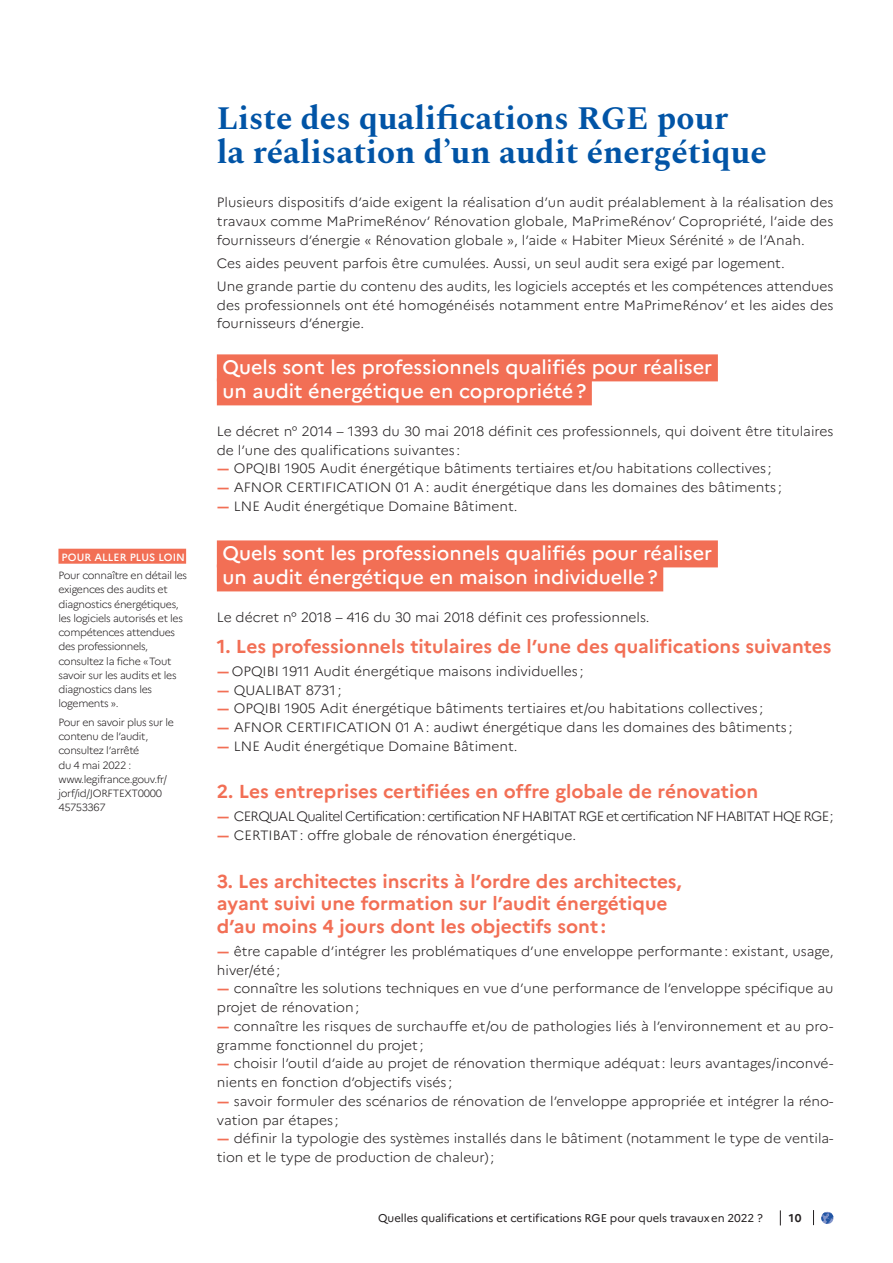
<style>
.page{position:relative;width:893px;height:1263px;background:#fff}
.page>*{position:absolute;margin:0;border:0;box-sizing:border-box;transform-origin:0 0}
.INT_-_TITRE_01{font:700 33px/34.5px "Spectral";color:#0154a6}
.INT_-_Inter_01{font:500 19.5px/24px "Marianne";color:#fff}
.INT_-_Inter_02{font:700 18.75px/22.5px "Marianne";color:#f26f55}
.INT_-_Courant{font:300 13.5px/18.8px "Marianne";color:#231f20}
.INT_-_Courant-2{font:300 13.5px "Marianne";letter-spacing:-.05em;color:#231f20}
.t1{font:11.25px "Marianne";letter-spacing:-.005em;color:#231f20}
.t2{font:700 11.25px "Marianne";color:#231f20}
.INT_-_En_savoir_plus{font:300 10.5px/14.2px "Marianne";letter-spacing:-.03em;color:#231f20}
.BON_A_SAVOIR_-_carto{font:500 10.5px "Marianne";letter-spacing:.01em;color:#fff}
.s1{font-weight:700;color:#f26f55}
</style>
<div class="page">
<svg style="left:780px;top:1210px;width:1px;height:15px"></svg>
<svg style="left:813px;top:1210px;width:1px;height:15px"></svg>
<svg style="left:821px;top:1212px;width:12px;height:12px"></svg>
<div style="left:217px;top:354px;width:501px;height:27px;background:#f26f55"></div>
<div style="left:217px;top:378px;width:375px;height:27px;background:#f26f55"></div>
<div style="left:217px;top:540px;width:501px;height:27px;background:#f26f55"></div>
<div style="left:217px;top:564px;width:446px;height:27px;background:#f26f55"></div>
<div style="left:58px;top:549px;width:128px;height:15px;background:#f26f55"></div>
<p class="BON_A_SAVOIR_-_carto" style="left:61px;top:549px;width:125px">POUR ALLER PLUS LOIN</p>
<p class="INT_-_En_savoir_plus" style="left:58px;top:567px;width:130px">Pour connaître en détail les exigences des audits et diagnostics énergétiques, les logiciels autorisés et les compétences attendues des professionnels, consultez la fiche « Tout savoir sur les audits et les diagnostics dans les logements ».</p>
<p class="INT_-_En_savoir_plus" style="left:58px;top:714px;width:117px">Pour en savoir plus sur le contenu de l’audit, consultez l’arrêté<br>du 4 mai 2022 : www.legifrance.gouv.fr/ jorf/id/JORFTEXT0000<br>45753367</p>
<p class="INT_-_TITRE_01" style="left:217px;top:98px;width:551px">Liste des qualifications RGE pour<br>la réalisation d’un audit énergétique</p>
<p class="INT_-_Courant" style="left:217px;top:192px;width:618px;text-align:justify">Plusieurs dispositifs d’aide exigent la réalisation d’un audit préalablement à la réalisation des travaux comme MaPrimeRénov’ Rénovation globale, MaPrimeRénov’ Copropriété, l’aide des fournisseurs d’énergie « Rénovation globale », l’aide « Habiter Mieux Sérénité » de l’Anah.</p>
<p class="INT_-_Courant" style="left:217px;top:253px;width:570px">Ces aides peuvent parfois être cumulées. Aussi, un seul audit sera exigé par logement.</p>
<p class="INT_-_Courant" style="left:217px;top:276px;width:618px;text-align:justify">Une grande partie du contenu des audits, les logiciels acceptés et les compétences attendues des professionnels ont été homogénéisés notamment entre MaPrimeRénov’ et les aides des fournisseurs d’énergie.</p>
<p class="INT_-_Inter_01" style="left:222px;top:353px;width:491px">Quels sont les professionnels qualifiés pour réaliser un audit énergétique en copropriété ?</p>
<p class="INT_-_Courant" style="left:217px;top:420px;width:618px">Le décret n° 2014 – 1393 du 30 mai 2018 définit ces professionnels, qui doivent être titulaires de l’une des qualifications suivantes :</p>
<p class="INT_-_Courant" style="left:217px;top:458px;width:556px"><span class="s1">-</span>OPQIBI 1905 Audit énergétique bâtiments tertiaires et/ou habitations collectives ;</p>
<p class="INT_-_Courant" style="left:217px;top:477px;width:566px"><span class="s1">-</span>AFNOR CERTIFICATION 01 A : audit énergétique dans les domaines des bâtiments ;</p>
<p class="INT_-_Courant" style="left:217px;top:495px;width:302px"><span class="s1">-</span>LNE Audit énergétique Domaine Bâtiment.</p>
<p class="INT_-_Inter_01" style="left:222px;top:539px;width:491px">Quels sont les professionnels qualifiés pour réaliser un audit énergétique en maison individuelle ?</p>
<p class="INT_-_Courant" style="left:217px;top:607px;width:434px">Le décret n° 2018 – 416 du 30 mai 2018 définit ces professionnels.</p>
<p class="INT_-_Inter_02" style="left:217px;top:633px;width:616px">1. Les professionnels titulaires de l’une des qualifications suivantes</p>
<p class="INT_-_Courant" style="left:217px;top:661px;width:368px"><span class="s1">-</span>OPQIBI 1911 Audit énergétique maisons individuelles ;</p>
<p class="INT_-_Courant" style="left:217px;top:679px;width:126px"><span class="s1">-</span>QUALIBAT 8731 ;</p>
<p class="INT_-_Courant" style="left:217px;top:698px;width:548px"><span class="s1">-</span>OPQIBI 1905 Adit énergétique bâtiments tertiaires et/ou habitations collectives ;</p>
<p class="INT_-_Courant" style="left:217px;top:717px;width:577px"><span class="s1">-</span>AFNOR CERTIFICATION 01 A : audiwt énergétique dans les domaines des bâtiments ;</p>
<p class="INT_-_Courant" style="left:217px;top:736px;width:302px"><span class="s1">-</span>LNE Audit énergétique Domaine Bâtiment.</p>
<p class="INT_-_Inter_02" style="left:217px;top:779px;width:543px">2. Les entreprises certifiées en offre globale de rénovation</p>
<p class="INT_-_Courant-2" style="left:217px;top:806px;width:618px"><span class="s1">-</span>CERQUAL Qualitel Certification : certification NF HABITAT RGE et certification NF HABITAT HQE RGE ;</p>
<p class="INT_-_Courant" style="left:217px;top:825px;width:361px"><span class="s1">-</span>CERTIBAT : offre globale de rénovation énergétique.</p>
<p class="INT_-_Inter_02" style="left:217px;top:868px;width:466px">3. Les architectes inscrits à l’ordre des architectes, ayant suivi une formation sur l’audit énergétique d’au moins 4 jours dont les objectifs sont :</p>
<p class="INT_-_Courant" style="left:217px;top:941px;width:618px"><span class="s1">-</span>être capable d’intégrer les problématiques d’une enveloppe performante : existant, usage, hiver/été ;</p>
<p class="INT_-_Courant" style="left:217px;top:978px;width:618px"><span class="s1">-</span>connaître les solutions techniques en vue d’une performance de l’enveloppe spécifique au projet de rénovation ;</p>
<p class="INT_-_Courant" style="left:217px;top:1016px;width:618px"><span class="s1">-</span>connaître les risques de surchauffe et/ou de pathologies liés à l’environnement et au pro&shy;gramme fonctionnel du projet ;</p>
<p class="INT_-_Courant" style="left:217px;top:1053px;width:618px"><span class="s1">-</span>choisir l’outil d’aide au projet de rénovation thermique adéquat : leurs avantages/inconvé&shy;nients en fonction d’objectifs visés ;</p>
<p class="INT_-_Courant" style="left:217px;top:1091px;width:618px"><span class="s1">-</span>savoir formuler des scénarios de rénovation de l’enveloppe appropriée et intégrer la réno&shy;vation par étapes ;</p>
<p class="INT_-_Courant" style="left:217px;top:1128px;width:618px"><span class="s1">-</span>définir la typologie des systèmes installés dans le bâtiment (notamment le type de ventila&shy;tion et le type de production de chaleur) ;</p>
<p class="t1" style="left:378px;top:1209px;width:386px">Quelles qualifications et certifications RGE pour quels travaux en 2022 ?</p>
<p class="t2" style="left:789px;top:1209px;width:14px">10</p>
</div>
